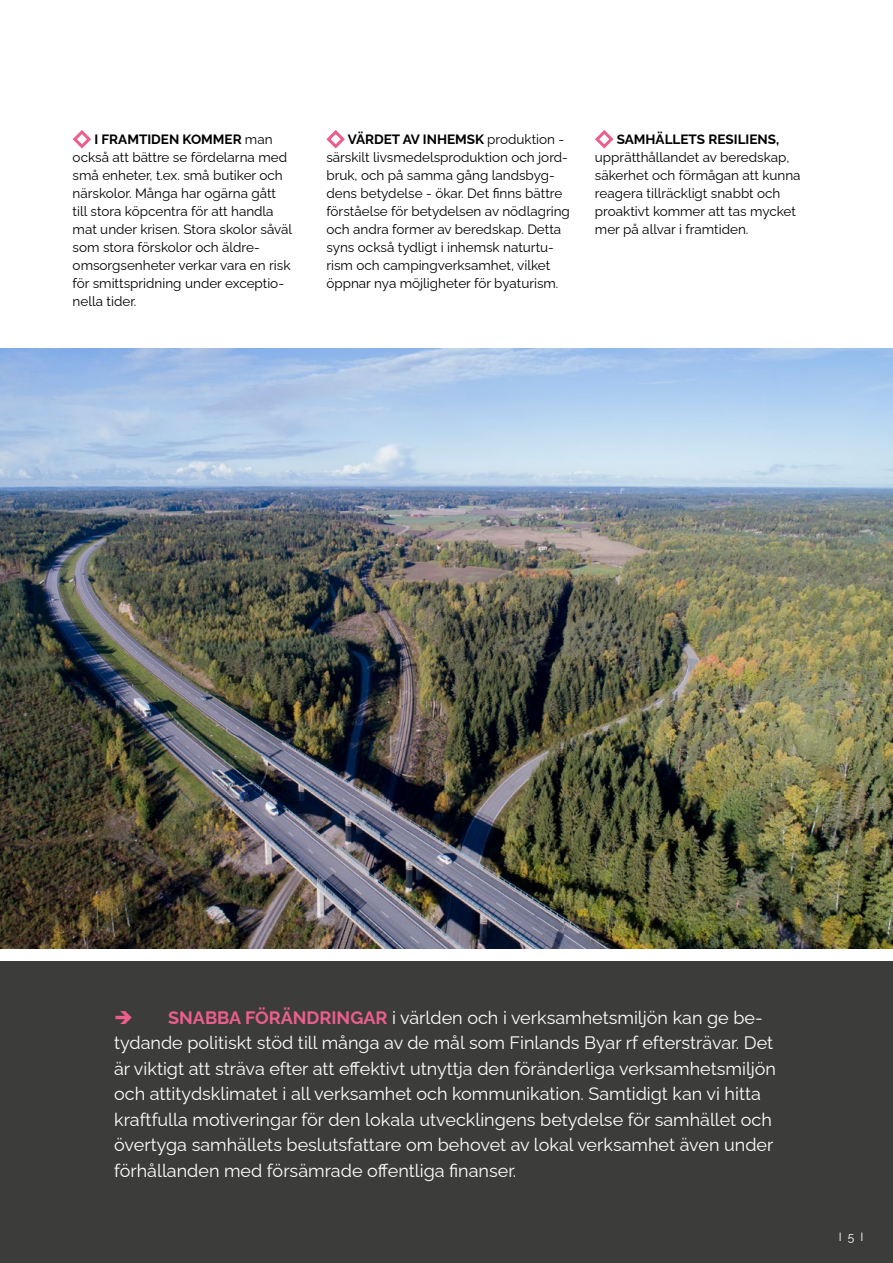
<style>
.page{position:relative;width:893px;height:1263px;background:#fff}
.page>*{position:absolute;margin:0;border:0;box-sizing:border-box;transform-origin:0 0}
.t1{font:18px/25.5px "Raleway";color:#fff}
.t2{font:13.5px/18px "Raleway";color:#000}
.t3{font:700 13.5px "Raleway";color:#000}
.t4{font:12px "Raleway";color:#fff}
.s1{font-weight:700}
.s2{color:#eb5e8d}
.s3{font-weight:700;color:#eb5e8d}
</style>
<div class="page">
<div style="left:0;top:962px;width:893px;height:301px;background:#3c3c3b"></div>
<img style="left:0;top:349px;width:893px;height:599px">
<svg style="left:72px;top:130px;width:19px;height:19px"></svg>
<svg style="left:326px;top:130px;width:19px;height:19px"></svg>
<svg style="left:595px;top:130px;width:19px;height:19px"></svg>
<p class="t2" style="left:73px;top:129px;width:221px;text-indent:22px"><span class="s1">I FRAMTIDEN KOMMER</span> man också att bättre se fördelarna med små enheter, t.ex. små butiker och närskolor. Många har ogärna gått till stora köpcentra för att handla mat under krisen. Stora skolor såväl som stora förskolor och äldre&shy;omsorgsenheter verkar vara en risk för smittspridning under exceptio&shy;nella tider.</p>
<p class="t2" style="left:326px;top:129px;width:245px;text-indent:21px"><span class="s1">VÄRDET AV INHEMSK</span> produktion - särskilt livsmedelsproduktion och jord&shy;bruk, och på samma gång landsbyg&shy;dens betydelse - ökar. Det finns bättre förståelse för betydelsen av nödlagring och andra former av beredskap. Detta syns också tydligt i inhemsk naturtu&shy;rism och campingverksamhet, vilket öppnar nya möjligheter för byaturism.</p>
<p class="t3" style="left:617px;top:128px;width:164px">SAMHÄLLETS RESILIENS,</p>
<p class="t2" style="left:595px;top:147px;width:207px">upprätthållandet av beredskap, säkerhet och förmågan att kunna reagera tillräckligt snabbt och proaktivt kommer att tas mycket mer på allvar i framtiden.</p>
<p class="t1" style="left:114px;top:1002px;width:663px"><span class="s2">➔</span> <span class="s3">SNABBA FÖRÄNDRINGAR</span> i världen och i verksamhetsmiljön kan ge be&shy;tydande politiskt stöd till många av de mål som Finlands Byar rf eftersträvar. Det är viktigt att sträva efter att effektivt utnyttja den föränderliga verksamhetsmiljön och attitydsklimatet i all verksamhet och kommunikation. Samtidigt kan vi hitta kraftfulla motiveringar för den lokala utvecklingens betydelse för samhället och övertyga samhällets beslutsfattare om behovet av lokal verksamhet även under förhållanden med försämrade offentliga finanser.</p>
<p class="t4" style="left:839px;top:1227px;width:26px">I 5 I</p>
</div>
